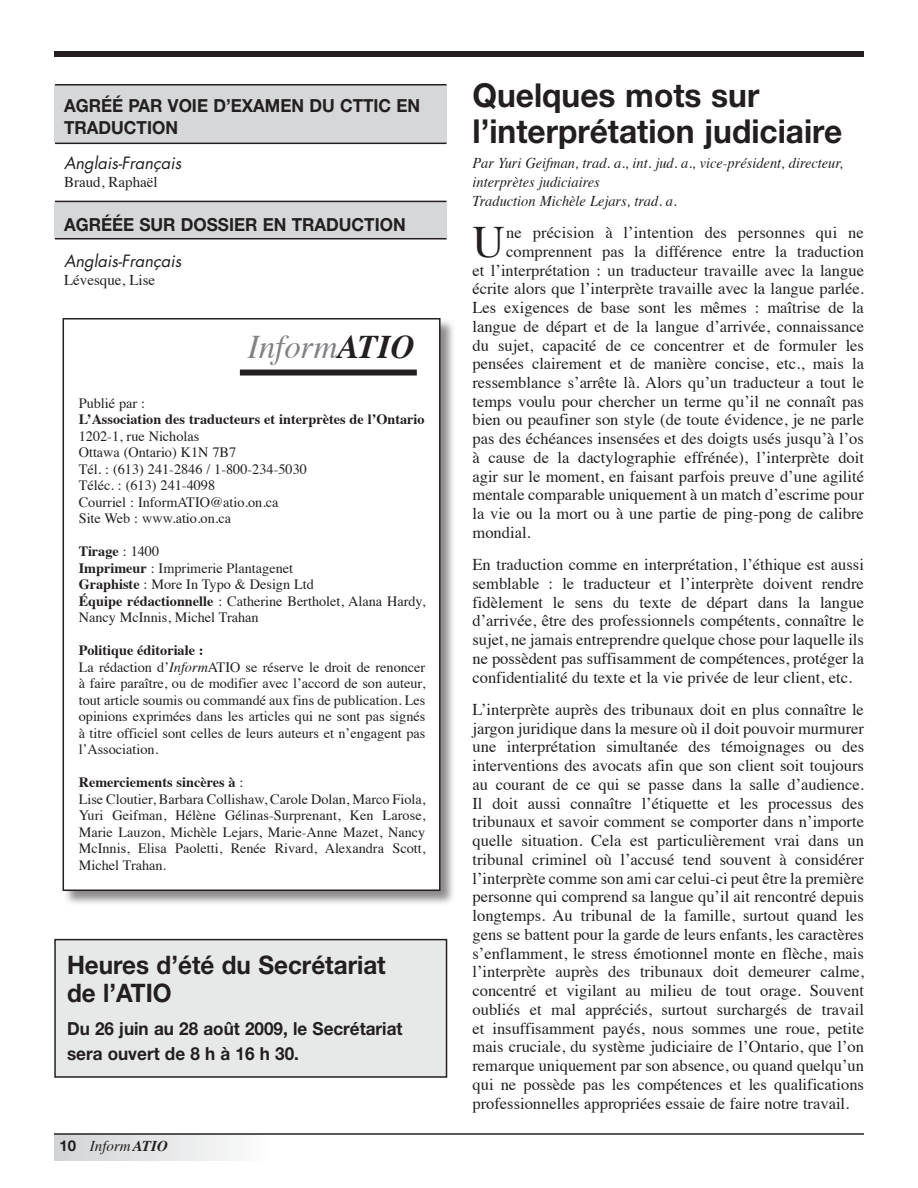
<style>
.page{position:relative;width:918px;height:1188px;background:#fff}
.page>*{position:absolute;margin:0;border:0;box-sizing:border-box;transform-origin:0 0}
.t1{font:44.85px "Times";color:#231f20}
.t2{font:700 33px/36px "Helvetica Neue";color:#231f20;scale:.96 1}
.t3{font:italic 33px "Times";color:#808285}
.t4{font:700 25.5px/28.5px "Helvetica Neue";color:#231f20;scale:.95 1}
.t5{font:700 18px/25.5px "Helvetica Neue";color:#231f20;scale:.95 1}
.t6{font:16.5px/18.8px "Times";color:#231f20;text-align:justify}
.t7{font:italic 16.5px "Futura";color:#231f20}
.t8{font:italic 15px/18.8px "Times";color:#231f20;scale:.96 1}
.t9{font:15px "Times";color:#231f20}
.t10{font:italic 15px "Times";color:#231f20}
.t11{font:14.25px/16.5px "Times";color:#231f20}
.t12{font:700 14.25px "Times";color:#231f20}
.s1{font-weight:700;color:#231f20}
.s2{font-weight:700}
.s3{font-style:italic}
.s4{font-family:"Helvetica Neue";font-weight:700;font-style:normal}
</style>
<div class="page">
<div style="left:54px;top:1134px;width:216px;height:27px;background:linear-gradient(to right,#d1d2d4,#fcfcfd)"></div>
<div style="left:55px;top:940px;width:392px;height:137px;background:#e7e8e8"></div>
<div style="left:54px;top:939px;width:393px;height:139px;border:2px solid #231f20"></div>
<div style="left:54px;top:51px;width:810px;height:6px;background:#231f20"></div>
<div style="left:63px;top:318px;width:393px;height:588px;background:#231f20;opacity:.52"></div>
<div style="left:63px;top:319px;width:377px;height:571px;background:#fff"></div>
<div style="left:63px;top:318px;width:378px;height:573px;border:2px solid #231f20"></div>
<div style="left:240px;top:370px;width:177px;height:6px;background:#231f20"></div>
<div style="left:54px;top:85px;width:393px;height:58px;background:#d6d7d9"></div>
<hr style="left:55px;top:84px;width:392px;height:2px;background:#231f20">
<hr style="left:55px;top:143px;width:392px;height:1px;background:#231f20">
<div style="left:54px;top:202px;width:393px;height:37px;background:#d6d7d9"></div>
<hr style="left:55px;top:201px;width:392px;height:1px;background:#231f20">
<hr style="left:55px;top:238px;width:392px;height:1px;background:#231f20">
<hr style="left:54px;top:1133px;width:810px;height:2px;background:#231f20">
<p class="t5" style="left:64px;top:94px;width:377px;line-height:22.5px">AGRÉÉ PAR VOIE D’EXAMEN DU CTTIC EN<br>TRADUCTION</p>
<p class="t7" style="left:64px;top:152px;width:119px">Anglais-Français</p>
<p class="t9" style="left:64px;top:168px;width:95px">Braud, Raphaël</p>
<p class="t5" style="left:64px;top:212px;width:361px">AGRÉÉE SUR DOSSIER EN TRADUCTION</p>
<p class="t7" style="left:64px;top:249px;width:119px">Anglais-Français</p>
<p class="t9" style="left:64px;top:266px;width:93px">Lévesque, Lise</p>
<h2 class="t3" style="left:248px;top:318px;width:168px">inform<span class="s1">ATIO</span></h2>
<p class="t11" style="left:79px;top:394px;width:68px">Publié par :</p>
<p class="t12" style="left:79px;top:406px;width:347px">L’Association des traducteurs et interprètes de l’Ontario</p>
<p class="t11" style="left:79px;top:427px;width:230px">1202-1, rue Nicholas<br>Ottawa (Ontario) K1N 7B7<br>Tél. : (613) 241-2846 / 1-800-234-5030<br>Téléc. : (613) 241-4098<br>Courriel : InformATIO@atio.on.ca<br>Site Web : www.atio.on.ca</p>
<p class="t11" style="left:79px;top:542px;width:348px"><span class="s2">Tirage</span> : 1400<br><span class="s2">Imprimeur</span> : Imprimerie Plantagenet<br><span class="s2">Graphiste</span> : More In Typo &amp; Design Ltd<br><span class="s2">Équipe rédactionnelle</span> : Catherine Bertholet, Alana Hardy, Nancy McInnis, Michel Trahan</p>
<p class="t11" style="left:79px;top:641px;width:348px"><span class="s2">Politique éditoriale :<br></span>La rédaction d’<span class="s3">Inform</span>ATIO se réserve le droit de renoncer à faire paraître, ou de modifier avec l’accord de son auteur, tout article soumis ou commandé aux fins de publication. Les opinions exprimées dans les articles qui ne sont pas signés à titre officiel sont celles de leurs auteurs et n’engagent pas l’Association.</p>
<p class="t11" style="left:79px;top:773px;width:348px"><span class="s2">Remerciements sincères à</span> :<br>Lise Cloutier, Barbara Collishaw, Carole Dolan, Marco Fiola, Yuri Geifman, Hélène Gélinas-Surprenant, Ken Larose, Marie Lauzon, Michèle Lejars, Marie-Anne Mazet, Nancy McInnis, Elisa Paoletti, Renée Rivard, Alexandra Scott, Michel Trahan.</p>
<h3 class="t4" style="left:67px;top:950px;width:337px">Heures d’été du Secrétariat de l’ATIO</h3>
<p class="t5" style="left:67px;top:1015px;width:355px">Du 26 juin au 28 août 2009, le Secrétariat sera ouvert de 8 h à 16 h 30.</p>
<p class="t10" style="left:60px;top:1133px;width:110px"><span class="s4">10</span> Inform <span class="s2">ATIO</span></p>
<h2 class="t2" style="left:472px;top:76px;width:387px">Quelques mots sur l’interprétation judiciaire</h2>
<p class="t8" style="left:472px;top:153px;width:388px">Par Yuri Geifman, trad. a., int. jud. a., vice-président, directeur, interprètes judiciaires<br>Traduction Michèle Lejars, trad. a.</p>
<h1 class="t1" style="left:472px;top:200px;width:34px">U</h1>
<p class="t6" style="left:506px;top:222px;width:359px">ne précision à l’intention des personnes qui ne</p>
<p class="t6" style="left:506px;top:240px;width:359px">comprennent pas la différence entre la traduction</p>
<p class="t6" style="left:473px;top:259px;width:393px">et l’interprétation : un traducteur travaille avec la langue</p>
<p class="t6" style="left:473px;top:278px;width:393px">écrite alors que l’interprète travaille avec la langue parlée.</p>
<p class="t6" style="left:473px;top:297px;width:393px">Les exigences de base sont les mêmes : maîtrise de la</p>
<p class="t6" style="left:473px;top:315px;width:393px">langue de départ et de la langue d’arrivée, connaissance</p>
<p class="t6" style="left:473px;top:334px;width:393px">du sujet, capacité de ce concentrer et de formuler les</p>
<p class="t6" style="left:473px;top:353px;width:393px">pensées clairement et de manière concise, etc., mais la</p>
<p class="t6" style="left:473px;top:372px;width:393px">ressemblance s’arrête là. Alors qu’un traducteur a tout le</p>
<p class="t6" style="left:473px;top:390px;width:393px">temps voulu pour chercher un terme qu’il ne connaît pas</p>
<p class="t6" style="left:473px;top:409px;width:393px">bien ou peaufiner son style (de toute évidence, je ne parle</p>
<p class="t6" style="left:473px;top:428px;width:393px">pas des échéances insensées et des doigts usés jusqu’à l’os</p>
<p class="t6" style="left:473px;top:447px;width:393px">à cause de la dactylographie effrénée), l’interprète doit</p>
<p class="t6" style="left:473px;top:465px;width:393px">agir sur le moment, en faisant parfois preuve d’une agilité</p>
<p class="t6" style="left:473px;top:484px;width:393px">mentale comparable uniquement à un match d’escrime pour</p>
<p class="t6" style="left:473px;top:503px;width:393px">la vie ou la mort ou à une partie de ping-pong de calibre</p>
<p class="t6" style="left:473px;top:522px;width:60px">mondial.</p>
<p class="t6" style="left:473px;top:554px;width:393px">En traduction comme en interprétation, l’éthique est aussi semblable : le traducteur et l’interprète doivent rendre fidèlement le sens du texte de départ dans la langue d’arrivée, être des professionnels compétents, connaître le sujet, ne jamais entreprendre quelque chose pour laquelle ils ne possèdent pas suffisamment de compétences, protéger la confidentialité du texte et la vie privée de leur client, etc.</p>
<p class="t6" style="left:473px;top:699px;width:393px">L’interprète auprès des tribunaux doit en plus connaître le jargon juridique dans la mesure où il doit pouvoir murmurer une interprétation simultanée des témoignages ou des interventions des avocats afin que son client soit toujours au courant de ce qui se passe dans la salle d’audience.<br>Il doit aussi connaître l’étiquette et les processus des tribunaux et savoir comment se comporter dans n’importe quelle situation. Cela est particulièrement vrai dans un tribunal criminel où l’accusé tend souvent à considérer l’interprète comme son ami car celui-ci peut être la première personne qui comprend sa langue qu’il ait rencontré depuis longtemps. Au tribunal de la famille, surtout quand les gens se battent pour la garde de leurs enfants, les caractères s’enflamment, le stress émotionnel monte en flèche, mais l’interprète auprès des tribunaux doit demeurer calme, concentré et vigilant au milieu de tout orage. Souvent oubliés et mal appréciés, surtout surchargés de travail et insuffisamment payés, nous sommes une roue, petite mais cruciale, du système judiciaire de l’Ontario, que l’on remarque uniquement par son absence, ou quand quelqu’un qui ne possède pas les compétences et les qualifications professionnelles appropriées essaie de faire notre travail.</p>
</div>
